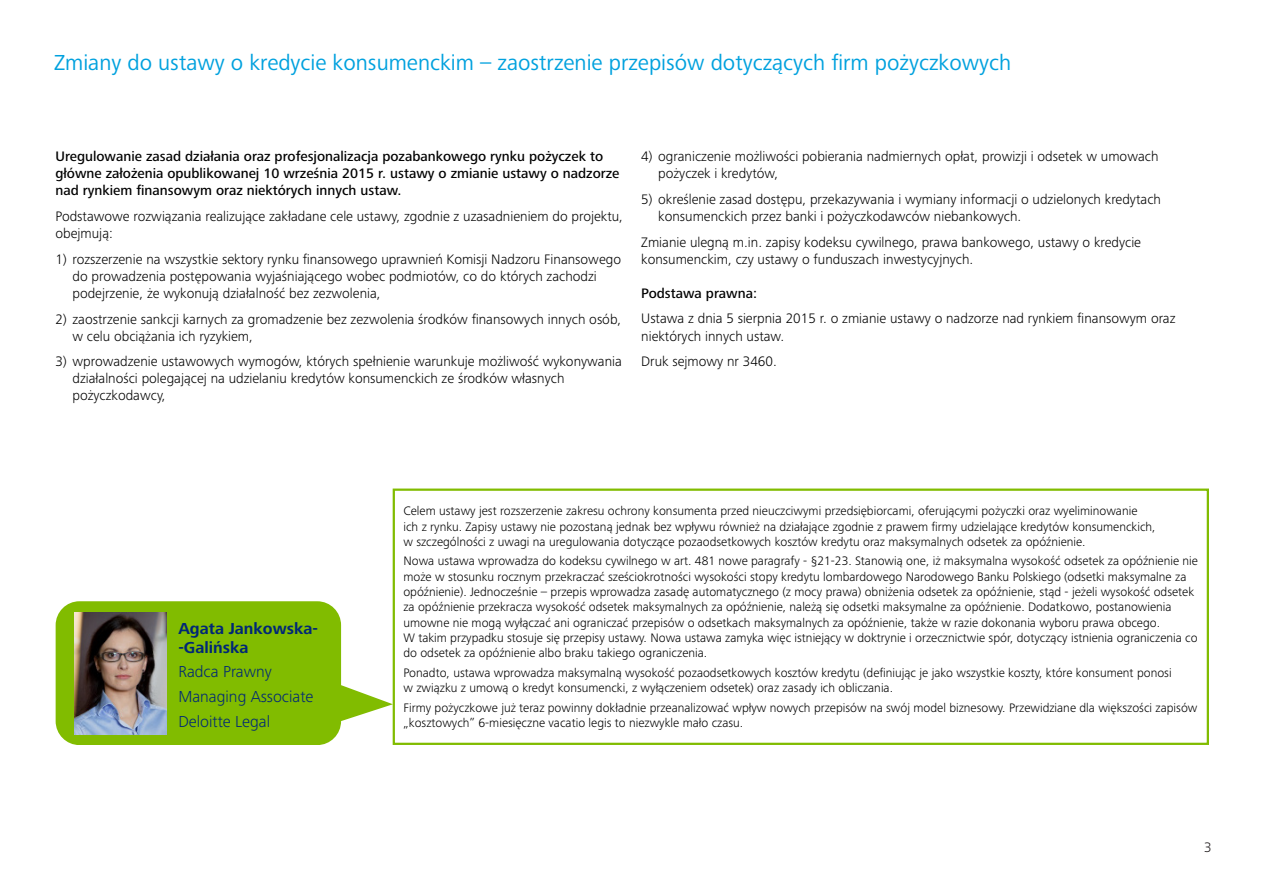
<style>
.page{position:relative;width:1263px;height:893px;background:#fff}
.page>*{position:absolute;margin:0;border:0;box-sizing:border-box;transform-origin:0 0}
.Styl_akapitowy_1{font:22.5px "Frutiger Next Pro";color:#00a1de}
.t1{font:300 16.5px "Frutiger Next Pro";color:#002776}
.t2{font:700 16.5px/19.8px "Frutiger Next Pro";color:#002776}
.t3{font:300 14.25px/17.1px "Frutiger Next Pro";color:#000}
.t4{font:500 14.25px/17.1px "Frutiger Next Pro";color:#000}
.t5{font:300 14.25px "Frutiger Next Pro";color:#231f20}
.t6{font:300 12.75px/15.3px "Frutiger Next Pro";color:#000}
</style>
<div class="page">
<div style="left:393px;top:489px;width:816px;height:256px;border:2px solid #81bc00"></div>
<svg style="left:56px;top:601px;width:337px;height:144px;fill:#81bc00"></svg>
<img style="left:75px;top:613px;width:92px;height:122px">
<p class="Styl_akapitowy_1" style="left:54px;top:50px;width:959px">Zmiany do ustawy o kredycie konsumenckim – zaostrzenie przepisów dotyczących firm pożyczkowych</p>
<p class="t4" style="left:56px;top:148px;width:565px">Uregulowanie zasad działania oraz profesjonalizacja pozabankowego rynku pożyczek to główne założenia opublikowanej 10 września 2015 r. ustawy o zmianie ustawy o nadzorze nad rynkiem finansowym oraz niektórych innych ustaw.</p>
<p class="t3" style="left:56px;top:208px;width:569px">Podstawowe rozwiązania realizujące zakładane cele ustawy, zgodnie z uzasadnieniem do projektu, obejmują:</p>
<p class="t3" style="left:73px;top:250px;width:550px;text-indent:-17px">1) rozszerzenie na wszystkie sektory rynku finansowego uprawnień Komisji Nadzoru Finansowego do prowadzenia postępowania wyjaśniającego wobec podmiotów, co do których zachodzi podejrzenie, że wykonują działalność bez zezwolenia,</p>
<p class="t3" style="left:73px;top:310px;width:550px;text-indent:-17px">2) zaostrzenie sankcji karnych za gromadzenie bez zezwolenia środków finansowych innych osób, w celu obciążania ich ryzykiem,</p>
<p class="t3" style="left:73px;top:353px;width:551px;text-indent:-17px">3) wprowadzenie ustawowych wymogów, których spełnienie warunkuje możliwość wykonywania działalności polegającej na udzielaniu kredytów konsumenckich ze środków własnych pożyczkodawcy,</p>
<p class="t3" style="left:658px;top:148px;width:502px;text-indent:-17px">4) ograniczenie możliwości pobierania nadmiernych opłat, prowizji i odsetek w umowach pożyczek i kredytów,</p>
<p class="t3" style="left:658px;top:191px;width:504px;text-indent:-17px">5) określenie zasad dostępu, przekazywania i wymiany informacji o udzielonych kredytach konsumenckich przez banki i pożyczkodawców niebankowych.</p>
<p class="t3" style="left:641px;top:233px;width:501px">Zmianie ulegną m.in. zapisy kodeksu cywilnego, prawa bankowego, ustawy o kredycie konsumenckim, czy ustawy o funduszach inwestycyjnych.</p>
<p class="t4" style="left:641px;top:285px;width:117px">Podstawa prawna:</p>
<p class="t3" style="left:641px;top:310px;width:536px">Ustawa z dnia 5 sierpnia 2015 r. o zmianie ustawy o nadzorze nad rynkiem finansowym oraz niektórych innych ustaw.</p>
<p class="t3" style="left:641px;top:353px;width:137px">Druk sejmowy nr 3460.</p>
<p class="t2" style="left:178px;top:618px;width:141px">Agata Jankowska--Galińska</p>
<p class="t1" style="left:178px;top:662px;width:95px">Radca Prawny</p>
<p class="t1" style="left:178px;top:687px;width:137px">Managing Associate</p>
<p class="t1" style="left:178px;top:712px;width:93px">Deloitte Legal</p>
<p class="t6" style="left:403px;top:503px;width:754px">Celem ustawy jest rozszerzenie zakresu ochrony konsumenta przed nieuczciwymi przedsiębiorcami, oferującymi pożyczki oraz wyeliminowanie<br>ich z rynku. Zapisy ustawy nie pozostaną jednak bez wpływu również na działające zgodnie z prawem firmy udzielające kredytów konsumenckich, w szczególności z uwagi na uregulowania dotyczące pozaodsetkowych kosztów kredytu oraz maksymalnych odsetek za opóźnienie.</p>
<p class="t6" style="left:403px;top:553px;width:796px">Nowa ustawa wprowadza do kodeksu cywilnego w art. 481 nowe paragrafy - §21-23. Stanowią one, iż maksymalna wysokość odsetek za opóźnienie nie może w stosunku rocznym przekraczać sześciokrotności wysokości stopy kredytu lombardowego Narodowego Banku Polskiego (odsetki maksymalne za opóźnienie). Jednocześnie – przepis wprowadza zasadę automatycznego (z mocy prawa) obniżenia odsetek za opóźnienie, stąd - jeżeli wysokość odsetek za opóźnienie przekracza wysokość odsetek maksymalnych za opóźnienie, należą się odsetki maksymalne za opóźnienie. Dodatkowo, postanowienia umowne nie mogą wyłączać ani ograniczać przepisów o odsetkach maksymalnych za opóźnienie, także w razie dokonania wyboru prawa obcego.<br>W takim przypadku stosuje się przepisy ustawy. Nowa ustawa zamyka więc istniejący w doktrynie i orzecznictwie spór, dotyczący istnienia ograniczenia co do odsetek za opóźnienie albo braku takiego ograniczenia.</p>
<p class="t6" style="left:403px;top:665px;width:770px">Ponadto, ustawa wprowadza maksymalną wysokość pozaodsetkowych kosztów kredytu (definiując je jako wszystkie koszty, które konsument ponosi w związku z umową o kredyt konsumencki, z wyłączeniem odsetek) oraz zasady ich obliczania.</p>
<p class="t6" style="left:403px;top:700px;width:795px">Firmy pożyczkowe już teraz powinny dokładnie przeanalizować wpływ nowych przepisów na swój model biznesowy. Przewidziane dla większości zapisów „kosztowych” 6-miesięczne vacatio legis to niezwykle mało czasu.</p>
<p class="t5" style="left:1204px;top:839px;width:9px">3</p>
</div>
